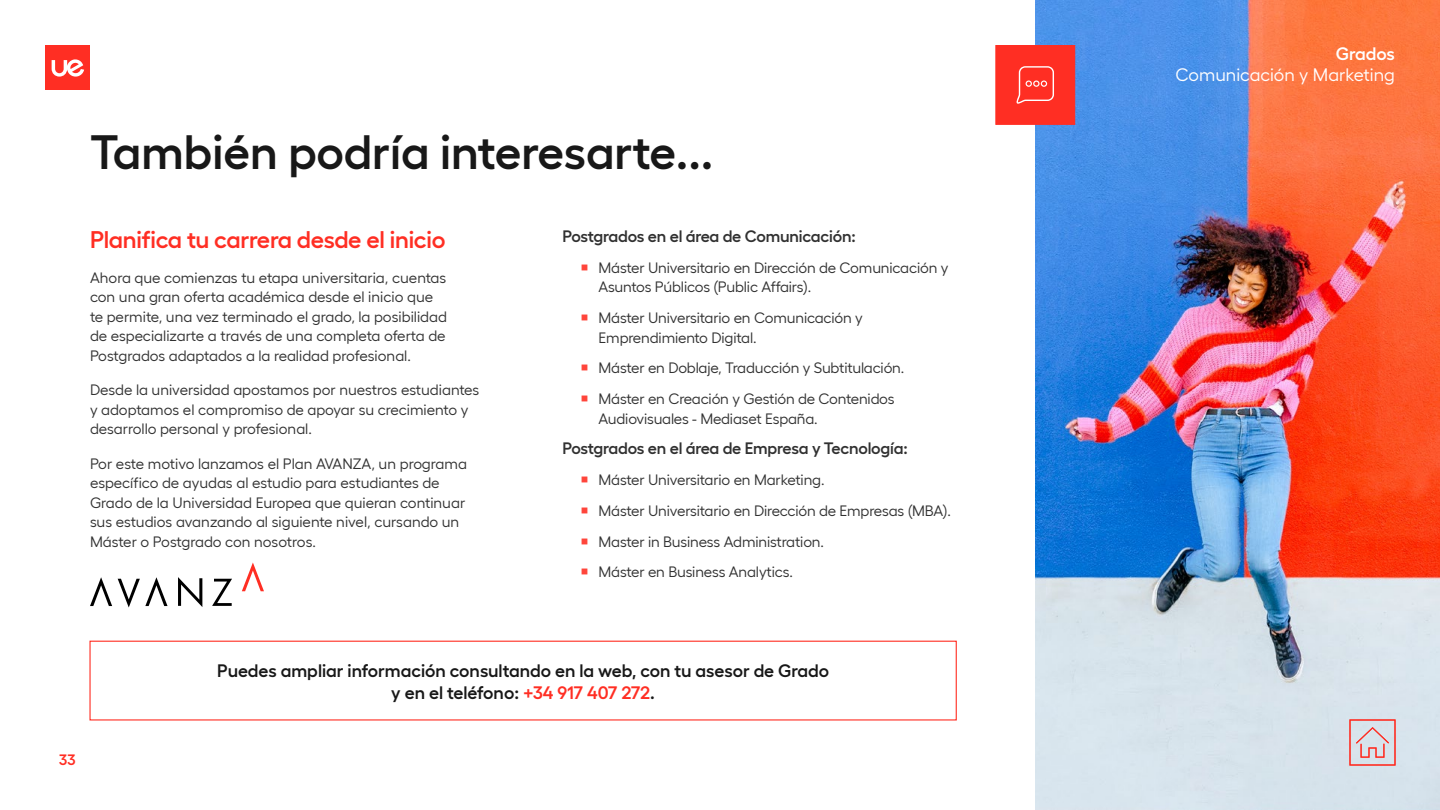
<style>
.page{position:relative;width:1440px;height:810px;background:#fff}
.page>*{position:absolute;margin:0;border:0;box-sizing:border-box;transform-origin:0 0}
.t1{font:600 48px "Hellix";color:#181818}
.t2{font:600 24px "Hellix";letter-spacing:-.01em;color:#ff2e23}
.t3{font:600 18px/21.6px "Hellix";color:#181818;text-align:center}
.t4{font:18px "Hellix";color:#fff}
.t5{font:600 18px "Hellix";letter-spacing:-.005em;color:#fff}
.t6{font:600 16.5px "Hellix";letter-spacing:-.015em;color:#313131}
.t7{font:15px/19.5px "Hellix";letter-spacing:-.01em;color:#313131}
.t8{font:600 15px "Hellix";color:#ff2e23}
.s1{color:#ff2e23}
</style>
<div class="page">
<img style="left:1035px;top:0;width:405px;height:810px">
<div style="left:995px;top:45px;width:80px;height:80px;background:#ff2e23;border:1px solid #ff2e23"></div>
<svg style="left:1016px;top:66px;width:38px;height:38px"></svg>
<div style="left:89px;top:641px;width:868px;height:80px;border:1px solid #ff2e23"></div>
<svg style="left:90px;top:577px;width:22px;height:29px"></svg>
<svg style="left:118px;top:577px;width:50px;height:31px"></svg>
<svg style="left:242px;top:563px;width:22px;height:28px"></svg>
<svg style="left:178px;top:577px;width:24px;height:30px"></svg>
<svg style="left:212px;top:579px;width:20px;height:27px"></svg>
<div style="left:45px;top:45px;width:45px;height:45px;background:#ff2e23"></div>
<svg style="left:52px;top:59px;width:32px;height:18px"></svg>
<svg style="left:1349px;top:719px;width:47px;height:47px;background:#dfbdc1"></svg>
<h1 class="t1" style="left:90px;top:114px;width:625px">También podría interesarte...</h1>
<h2 class="t2" style="left:90px;top:221px;width:357px">Planifica tu carrera desde el inicio</h2>
<p class="t7" style="left:90px;top:266px;width:358px">Ahora que comienzas tu etapa universitaria, cuentas con una gran oferta académica desde el inicio que te permite, una vez terminado el grado, la posibilidad de especializarte a través de una completa oferta de Postgrados adaptados a la realidad profesional.</p>
<p class="t7" style="left:90px;top:379px;width:391px">Desde la universidad apostamos por nuestros estudiantes y adoptamos el compromiso de apoyar su crecimiento y desarrollo personal y profesional.</p>
<p class="t7" style="left:90px;top:452px;width:379px">Por este motivo lanzamos el Plan AVANZA, un programa específico de ayudas al estudio para estudiantes de Grado de la Universidad Europea que quieran continuar sus estudios avanzando al siguiente nivel, cursando un Máster o Postgrado con nosotros.</p>
<p class="t6" style="left:562px;top:223px;width:295px">Postgrados en el área de Comunicación:</p>
<p class="t7" style="left:599px;top:256px;width:351px">Máster Universitario en Dirección de Comunicación y<br>Asuntos Públicos (Public Affairs).</p>
<p class="t7" style="left:599px;top:307px;width:266px">Máster Universitario en Comunicación y<br>Emprendimiento Digital.</p>
<p class="t7" style="left:599px;top:351px;width:307px;line-height:30.8px">Máster en Doblaje, Traducción y Subtitulación.<br>Máster en Creación y Gestión de Contenidos</p>
<p class="t7" style="left:599px;top:407px;width:221px">Audiovisuales - Mediaset España.</p>
<p class="t6" style="left:562px;top:435px;width:347px">Postgrados en el área de Empresa y Tecnología:</p>
<p class="t7" style="left:599px;top:463px;width:354px;line-height:30.8px">Máster Universitario en Marketing.<br>Máster Universitario en Dirección de Empresas (MBA).<br>Master in Business Administration.<br>Máster en Business Analytics.</p>
<p class="t8" style="left:59px;top:748px;width:18px">33</p>
<p class="t3" style="left:217px;top:658px;width:613px">Puedes ampliar información consultando en la web, con tu asesor de Grado y en el teléfono: <span class="s1">+34 917 407 272</span>.</p>
<p class="t5" style="left:1336px;top:39px;width:61px">Grados</p>
<p class="t4" style="left:1175px;top:61px;width:221px">Comunicación y Marketing</p>
</div>
